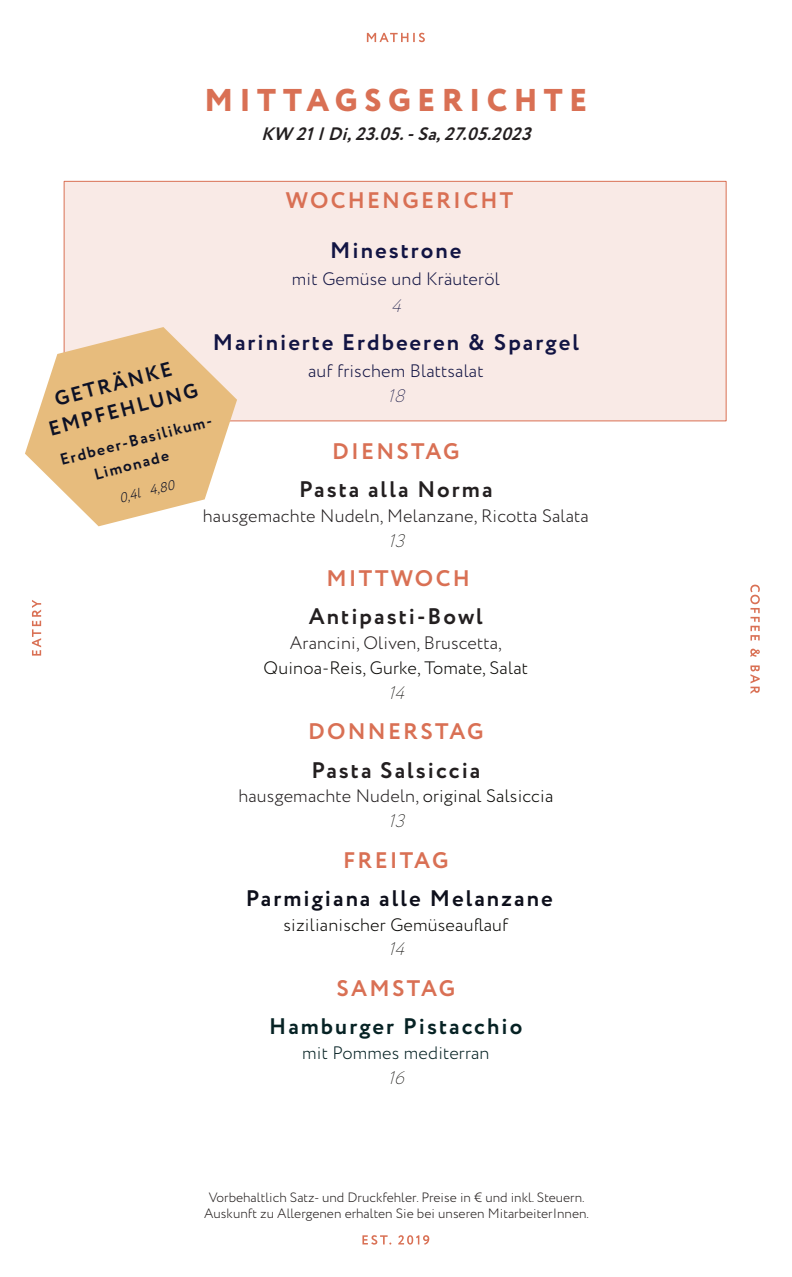
<style>
.page{position:relative;width:792px;height:1277px;background:#fff}
.page>*{position:absolute;margin:0;border:0;box-sizing:border-box;transform-origin:0 0}
.t1{font:800 31.5px "Circe";letter-spacing:.2em;color:#d97054}
.t2{font:700 22.5px "Circe";letter-spacing:.1em;color:#d97054}
.t3{font:700 22.5px "Circe";letter-spacing:.09em;color:#231f20}
.t4{font:700 22.5px "Circe";letter-spacing:.09em;color:#121443}
.t5{font:700 22.5px "Circe";letter-spacing:.09em;color:#0d0f1b}
.t6{font:700 22.5px "Circe";letter-spacing:.09em;color:#062224}
.t7{font:700 20.25px "Circe";color:#0d1125}
.t8{font:300 18px/24.8px "Circe";letter-spacing:.01em;color:#231f20;text-align:center}
.t9{font:300 18px "Circe";letter-spacing:.01em;color:#080704}
.t10{font:300 18px "Circe";letter-spacing:.01em;color:#121443}
.t11{font:italic 700 18px "Circe";color:#231f20}
.t12{font:300 18px "Circe";letter-spacing:.01em;color:#062224}
.t13{font:italic 200 18px "Circe";color:#080704}
.t14{font:italic 200 18px "Circe";color:#121443}
.t15{font:700 15.75px/22.5px "Circe";color:#0d1125}
.t16{font:300 13.5px/16.2px "Circe";color:#221d1c;text-align:center}
.t17{font:italic 300 13.5px "Circe";color:#0d1125}
.s1{color:#080704}
.s2{font-weight:200;font-style:italic;color:#080704}
</style>
<div class="page">
<svg style="left:32px;top:600px;width:9px;height:56px"></svg>
<svg style="left:750px;top:584px;width:9px;height:109px"></svg>
<svg style="left:366px;top:33px;width:58px;height:9px"></svg>
<svg style="left:362px;top:1235px;width:67px;height:9px"></svg>
<div style="left:64px;top:181px;width:662px;height:240px;background:#f9eae6;border:1px solid #d97054"></div>
<svg style="left:25px;top:327px;width:212px;height:199px;fill:#e7bc7d"></svg>
<h1 class="t1" style="left:204px;top:87px;width:384px">MITTAGSGERICHTE</h1>
<h3 class="t11" style="left:261px;top:126px;width:275px">KW 21 | Di, 23.05. - Sa, 27.05.2023</h3>
<h2 class="t2" style="left:286px;top:191px;width:228px">WOCHENGERICHT</h2>
<h2 class="t4" style="left:330px;top:240px;width:133px">Minestrone</h2>
<h3 class="t10" style="left:292px;top:271px;width:209px">mit Gemüse und Kräuteröl</h3>
<h3 class="t14" style="left:391px;top:298px;width:16px">4</h3>
<h2 class="t4" style="left:212px;top:333px;width:367px">Marinierte Erdbeeren &amp; Spargel</h2>
<h3 class="t10" style="left:308px;top:363px;width:177px">auf frischem Blattsalat</h3>
<h3 class="t7" style="left:53px;top:391px;width:122px;rotate:-15deg">GETRÄNKE</h3>
<h3 class="t7" style="left:47px;top:420px;width:155px;rotate:-15deg">EMPFEHLUNG</h3>
<h3 class="t14" style="left:387px;top:388px;width:23px">18</h3>
<p class="t15" style="left:86px;top:443px;width:126px;text-indent:-29px;rotate:-15deg">Erdbeer-Basilikum-<br>Limonade</p>
<p class="t17" style="left:118px;top:493px;width:58px;rotate:-15deg">0,4l 4,80</p>
<h2 class="t2" style="left:332px;top:441px;width:129px">DIENSTAG</h2>
<h2 class="t3" style="left:299px;top:479px;width:194px">Pasta alla Norma</h2>
<h3 class="t8" style="left:203px;top:504px;width:387px">hausgemachte Nudeln, Melanzane, Ricotta Salata</h3>
<h3 class="t13" style="left:387px;top:532px;width:23px">13</h3>
<h2 class="t2" style="left:326px;top:568px;width:145px">MITTWOCH</h2>
<h2 class="t3" style="left:308px;top:607px;width:176px">Antipasti-Bowl</h2>
<h3 class="t8" style="left:290px;top:631px;width:213px">Arancini, Oliven, Bruscetta,</h3>
<h3 class="t9" style="left:263px;top:660px;width:266px">Quinoa-Reis, Gurke, Tomate, Salat</h3>
<h3 class="t13" style="left:387px;top:684px;width:22px">14</h3>
<h2 class="t2" style="left:308px;top:721px;width:177px">DONNERSTAG</h2>
<h2 class="t3" style="left:311px;top:760px;width:170px">Pasta Salsiccia</h2>
<h3 class="t8" style="left:238px;top:784px;width:316px">hausgemachte Nudeln, <span class="s1">original Salsiccia<br></span><span class="s2">13</span></h3>
<h2 class="t2" style="left:343px;top:850px;width:107px">FREITAG</h2>
<h2 class="t5" style="left:246px;top:888px;width:308px">Parmigiana alle Melanzane</h2>
<h3 class="t9" style="left:283px;top:916px;width:226px">sizilianischer Gemüseauflauf</h3>
<h3 class="t13" style="left:387px;top:941px;width:22px">14</h3>
<h2 class="t2" style="left:336px;top:978px;width:120px">SAMSTAG</h2>
<h2 class="t6" style="left:269px;top:1016px;width:254px">Hamburger Pistacchio</h2>
<h3 class="t12" style="left:302px;top:1044px;width:189px">mit Pommes mediterran</h3>
<h3 class="t13" style="left:387px;top:1069px;width:23px">16</h3>
<p class="t16" style="left:204px;top:1189px;width:386px">Vorbehaltlich Satz- und Druckfehler. Preise in € und inkl. Steuern.<br>Auskunft zu Allergenen erhalten Sie bei unseren MitarbeiterInnen.</p>
</div>
